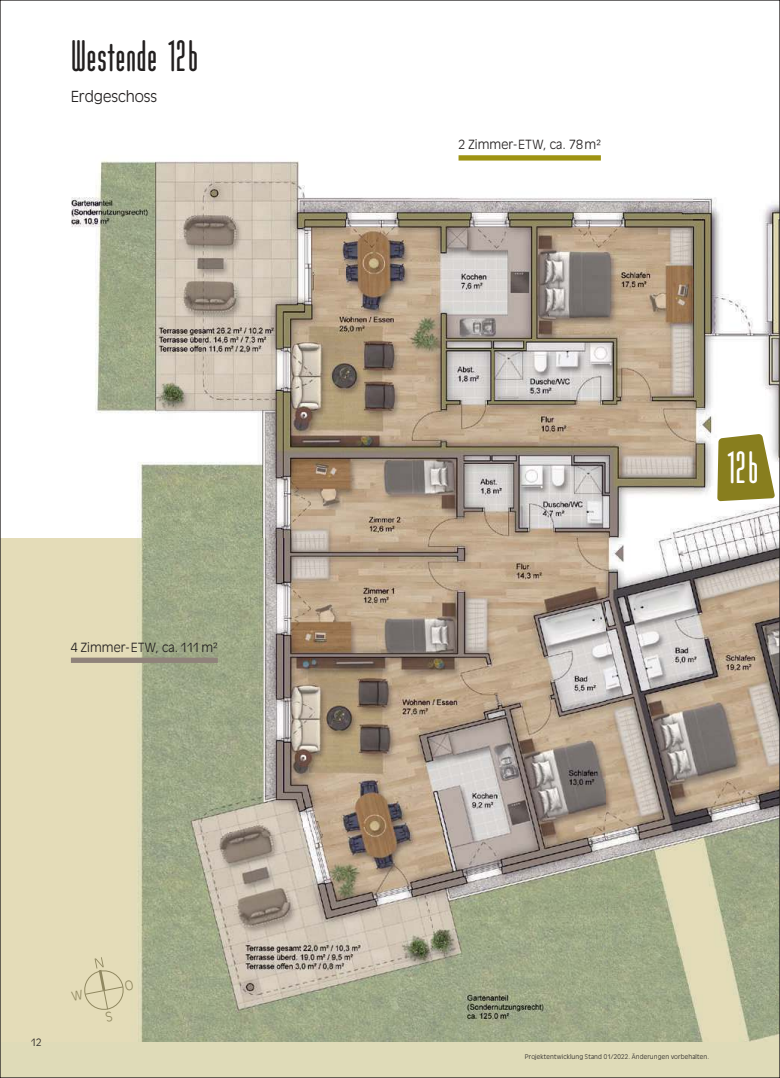
<style>
.page{position:relative;width:780px;height:1078px;background:#fff}
.page>*{position:absolute;margin:0;border:0;box-sizing:border-box;transform-origin:0 0}
.t1{font:45px "Modula Round OT Sans";color:#fff}
.t2{font:43.75px "Modula Round OT Sans";letter-spacing:-.005em;color:#221f1f}
.t3{font:300 15px "Antique Olive Std";color:#221f1f}
.t4{font:300 12.5px "Antique Olive Std";letter-spacing:.005em;color:#221f1f}
.t5{font:300 10px "Antique Olive Std";color:#221f1f}
.t6{font:300 6.25px "Antique Olive Std";letter-spacing:.025em;color:#221f1f}
</style>
<div class="page">
<div style="left:0;top:539px;width:780px;height:538px;background:#dfdbb8"></div>
<img style="left:2px;top:160px;width:776px;height:881px">
<div style="left:458px;top:155px;width:143px;height:5px;background:#9e9313"></div>
<div style="left:71px;top:657px;width:147px;height:5px;background:#8f827a"></div>
<svg style="left:717px;top:434px;width:58px;height:67px;background:#9b9242"></svg>
<svg style="left:71px;top:956px;width:63px;height:66px"></svg>
<h2 class="t2" style="left:71px;top:35px;width:129px">Westende 12b</h2>
<h3 class="t3" style="left:71px;top:88px;width:88px">Erdgeschoss</h3>
<h3 class="t4" style="left:71px;top:640px;width:148px">4 Zimmer- ETW, ca. 111 m²</h3>
<h3 class="t5" style="left:31px;top:1036px;width:12px">12</h3>
<h3 class="t4" style="left:458px;top:138px;width:144px">2 Zimmer- ETW, ca. 78 m²</h3>
<h1 class="t1" style="left:728px;top:446px;width:33px">12 b</h1>
<p class="t6" style="left:525px;top:1053px;width:186px">Projektentwicklung Stand 01/2022. Änderungen vorbehalten.</p>
</div>
